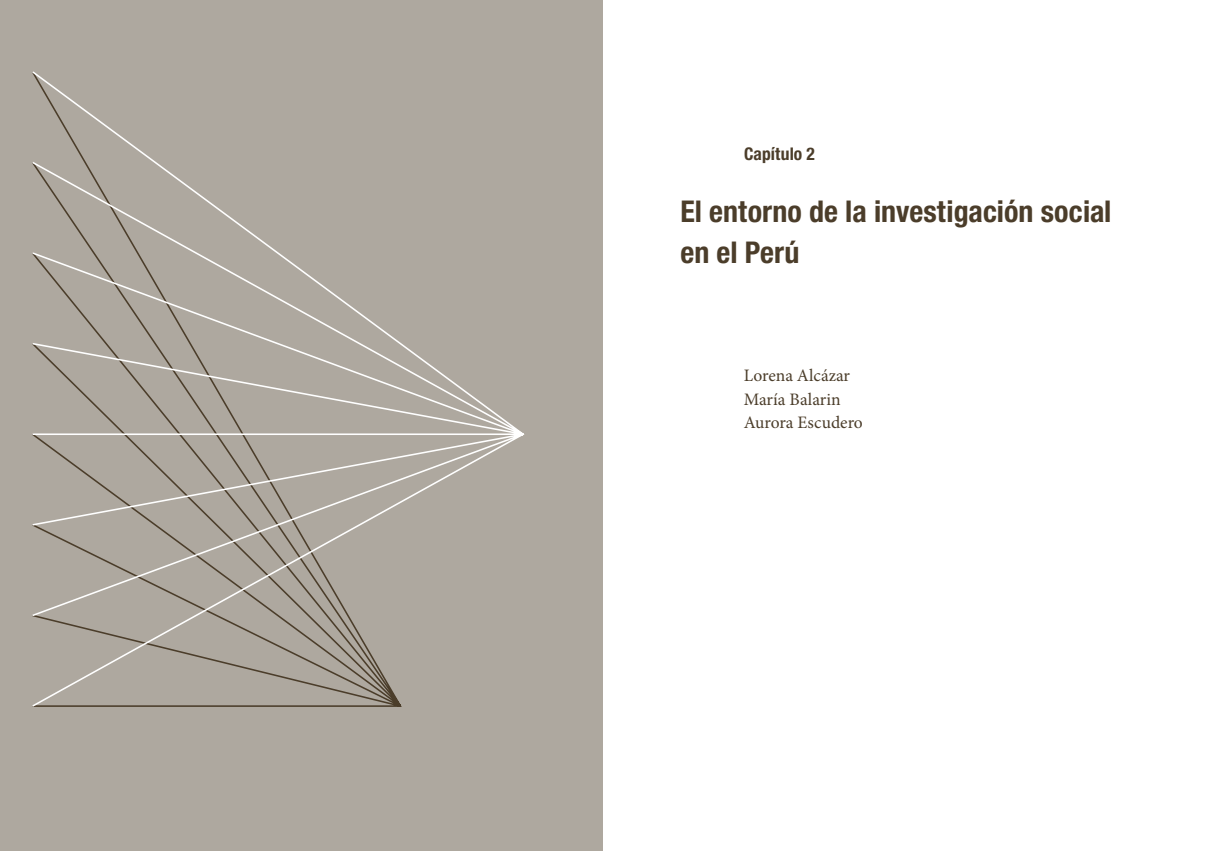
<style>
.page{position:relative;width:1205px;height:851px;background:#fff}
.page>*{position:absolute;margin:0;border:0;box-sizing:border-box;transform-origin:0 0}
.t1{font:700 condensed 30px/41.2px "Helvetica Neue LT Std";color:#4b3d2a}
.t2{font:17.5px/23.8px "Minion Pro";color:#4b3d2a}
.t3{font:700 condensed 17.5px "Helvetica Neue LT Std";color:#4b3d2a}
</style>
<div class="page">
<div style="left:0;top:0;width:602px;height:850px;background:#aea89f"></div>
<svg style="left:32px;top:71px;width:493px;height:636px"></svg>
<p class="t3" style="left:744px;top:143px;width:72px">Capítulo 2</p>
<p class="t1" style="left:680px;top:190px;width:432px">El entorno de la investigación social en el Perú</p>
<p class="t2" style="left:744px;top:363px;width:121px">Lorena Alcázar<br>María Balarin<br>Aurora Escudero</p>
</div>
